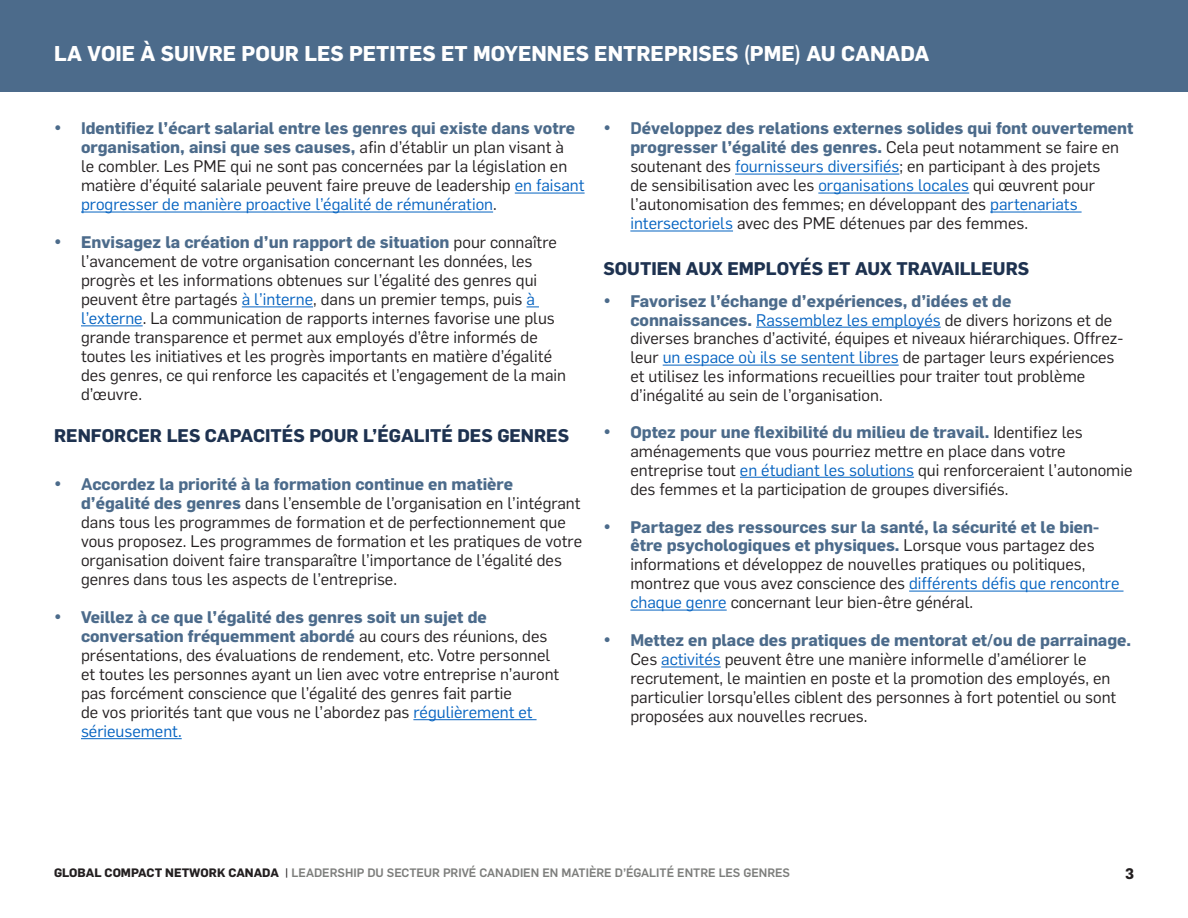
<style>
.page{position:relative;width:1188px;height:918px;background:#fff}
.page>*{position:absolute;margin:0;border:0;box-sizing:border-box;transform-origin:0 0}
.t1{font:700 21px "Flama";color:#fff}
.t2{font:700 18px "Flama";color:#1e3250}
.t3{font:16.5px/18.9px "Flama";color:#231f20}
.t4{font:700 15px "Flama";color:#231f20}
.t5{font:500 12px "Flama";color:#7d7e7c}
.s1{color:#4c6b8b}
.s2{font-weight:600;color:#4c6b8b}
.s3{font-weight:700;color:#4c6b8b}
.s4{color:#0563c1}
.s5{font-weight:700;color:#231f20}
.s6{font-family:"Flama Basic";font-weight:400;color:#231f20}
</style>
<div class="page">
<hr style="left:756px;top:327px;width:185px;height:1px;background:#0563c1">
<hr style="left:663px;top:365px;width:236px;height:1px;background:#0563c1">
<hr style="left:740px;top:477px;width:174px;height:1px;background:#0563c1">
<hr style="left:909px;top:591px;width:215px;height:1px;background:#0563c1">
<hr style="left:630px;top:610px;width:97px;height:1px;background:#0563c1">
<hr style="left:661px;top:667px;width:60px;height:1px;background:#0563c1">
<hr style="left:735px;top:174px;width:164px;height:1px;background:#0563c1">
<hr style="left:818px;top:193px;width:151px;height:1px;background:#0563c1">
<hr style="left:990px;top:212px;width:92px;height:1px;background:#0563c1">
<hr style="left:630px;top:231px;width:103px;height:1px;background:#0563c1">
<hr style="left:413px;top:719px;width:124px;height:1px;background:#0563c1">
<hr style="left:81px;top:738px;width:101px;height:1px;background:#0563c1">
<hr style="left:515px;top:193px;width:70px;height:1px;background:#0563c1">
<hr style="left:81px;top:212px;width:412px;height:1px;background:#0563c1">
<hr style="left:242px;top:306px;width:71px;height:1px;background:#0563c1">
<svg style="left:527px;top:306px;width:12px;height:1px"></svg>
<hr style="left:81px;top:325px;width:62px;height:1px;background:#0563c1">
<div style="left:0;top:0;width:1188px;height:92px;background:#4c6b8b"></div>
<p class="t1" style="left:54px;top:41px;width:877px">LA VOIE À SUIVRE POUR LES PETITES ET MOYENNES ENTREPRISES (PME) AU CANADA</p>
<p class="t3" style="left:81px;top:118px;width:505px;text-indent:-27px"><span class="s1">•</span> <span class="s2">I</span><span class="s3">dentifiez l’écart salarial entre les genres qui existe dans votre organisation, ainsi que ses causes,</span> afin d’établir un plan visant à<br>le combler. Les PME qui ne sont pas concernées par la législation en matière d’équité salariale peuvent faire preuve de leadership <span class="s4">en faisant progresser de manière proactive l’égalité de rémunération</span>.</p>
<p class="t3" style="left:81px;top:232px;width:487px;text-indent:-27px"><span class="s1">•</span> <span class="s3">Envisagez la création d’un rapport de situation</span> pour connaître l’avancement de votre organisation concernant les données, les progrès et les informations obtenues sur l’égalité des genres qui peuvent être partagés <span class="s4">à l’interne</span>, dans un premier temps, puis <span class="s4">à l’externe</span>. La communication de rapports internes favorise une plus grande transparence et permet aux employés d’être informés de toutes les initiatives et les progrès importants en matière d’égalité des genres, ce qui renforce les capacités et l’engagement de la main d’œuvre.</p>
<p class="t2" style="left:54px;top:424px;width:517px">RENFORCER LES CAPACITÉS POUR L’ÉGALITÉ DES GENRES</p>
<p class="t3" style="left:81px;top:474px;width:503px;text-indent:-27px"><span class="s1">•</span> <span class="s2">A</span><span class="s3">ccordez la priorité à la formation continue en matière d’égalité des genres</span> dans l’ensemble de l’organisation en l’intégrant dans tous les programmes de formation et de perfectionnement que vous proposez. Les programmes de formation et les pratiques de votre organisation doivent faire transparaître l’importance de l’égalité des genres dans tous les aspects de l’entreprise.</p>
<p class="t3" style="left:81px;top:607px;width:480px;text-indent:-27px"><span class="s1">•</span> <span class="s3">Veillez à ce que l’égalité des genres soit un sujet de conversation fréquemment abordé</span> au cours des réunions, des présentations, des évaluations de rendement, etc. Votre personnel et toutes les personnes ayant un lien avec votre entreprise n’auront pas forcément conscience que l’égalité des genres fait partie<br>de vos priorités tant que vous ne l’abordez pas <span class="s4">régulièrement et sérieusement.</span></p>
<p class="t3" style="left:630px;top:118px;width:505px;text-indent:-27px"><span class="s1">•</span> <span class="s2">D</span><span class="s3">éveloppez des relations externes solides qui font ouvertement progresser l’égalité des genres.</span> Cela peut notamment se faire en soutenant des <span class="s4">fournisseurs diversifiés</span>; en participant à des projets<br>de sensibilisation avec les <span class="s4">organisations locales</span> qui œuvrent pour l’autonomisation des femmes; en développant des <span class="s4">partenariats intersectoriels</span> avec des PME détenues par des femmes.</p>
<p class="t2" style="left:603px;top:257px;width:427px">SOUTIEN AUX EMPLOYÉS ET AUX TRAVAILLEURS</p>
<p class="t3" style="left:630px;top:290px;width:494px;text-indent:-27px"><span class="s1">•</span> <span class="s3">Favorisez l’échange d’expériences, d’idées et de connaissances.</span> <span class="s4">Rassemblez les employés</span> de divers horizons et de diverses branches d’activité, équipes et niveaux hiérarchiques. Offrez&shy;leur <span class="s4">un espace où ils se sentent libres</span> de partager leurs expériences et utilisez les informations recueillies pour traiter tout problème d’inégalité au sein de l’organisation.</p>
<p class="t3" style="left:630px;top:421px;width:504px;text-indent:-27px"><span class="s1">•</span> <span class="s3">Optez pour une flexibilité du milieu de travail.</span> Identifiez les aménagements que vous pourriez mettre en place dans votre entreprise tout <span class="s4">en étudiant les solutions</span> qui renforceraient l’autonomie des femmes et la participation de groupes diversifiés.</p>
<p class="t3" style="left:630px;top:516px;width:491px;text-indent:-27px"><span class="s1">•</span> <span class="s3">Partagez des ressources sur la santé, la sécurité et le bien&shy;être psychologiques et physiques.</span> Lorsque vous partagez des informations et développez de nouvelles pratiques ou politiques, montrez que vous avez conscience des <span class="s4">différents défis que rencontre chaque genre</span> concernant leur bien-être général.</p>
<p class="t3" style="left:630px;top:630px;width:502px;text-indent:-27px"><span class="s1">•</span> <span class="s2">M</span><span class="s3">ettez en place des pratiques de mentorat et/ou de parrainage.<br></span>Ces <span class="s4">activités</span> peuvent être une manière informelle d’améliorer le recrutement, le maintien en poste et la promotion des employés, en particulier lorsqu’elles ciblent des personnes à fort potentiel ou sont proposées aux nouvelles recrues.</p>
<p class="t5" style="left:54px;top:865px;width:738px"><span class="s5">GLOBAL COMPACT NETWORK CANADA</span> <span class="s6">|</span> LEADERSHIP DU SECTEUR PRIVÉ CANADIEN EN MATIÈRE D’ÉGALITÉ ENTRE LES GENRES</p>
<p class="t4" style="left:1125px;top:864px;width:10px">3</p>
</div>
